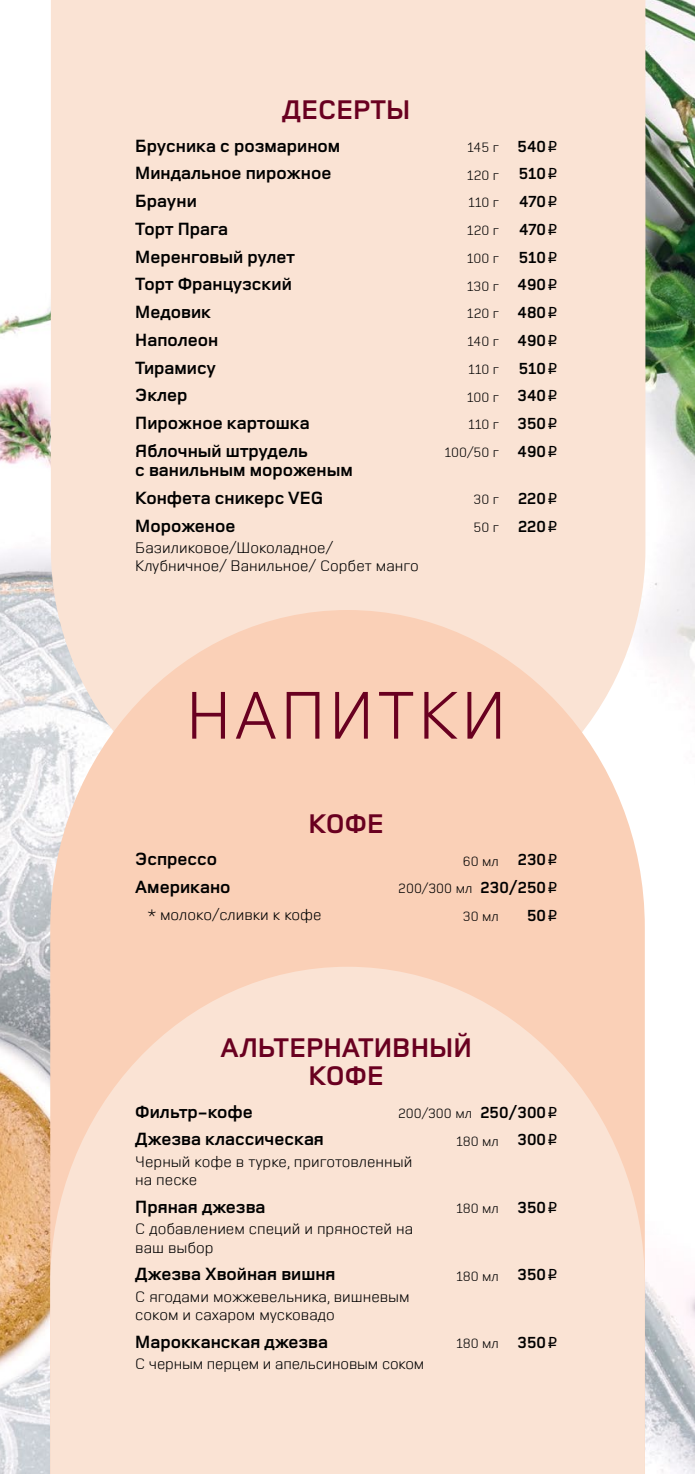
<style>
.page{position:relative;width:695px;height:1474px;background:#fff}
.page>*{position:absolute;margin:0;border:0;box-sizing:border-box;transform-origin:0 0}
.t1{font:70px "Foundry Monoline OT3";letter-spacing:.04em;color:#690020}
.t2{font:700 28px/28px "Foundry Monoline OT3";color:#690020;text-align:center}
.t3{font:700 18.38px/19.2px "Foundry Monoline OT3";color:#000}
.t4{font:700 16.62px "Foundry Monoline OT3";color:#000}
.t5{font:15.75px/18.4px "Foundry Monoline OT3 W08";color:#000}
.t6{font:14px "Foundry Monoline OT3 W08";color:#000}
.t7{font:14px "Foundry Monoline OT3";color:#000}
.s1{font-family:"Foundry Monoline OT3";font-weight:700;font-size:16.62px}
.s2{font-family:"ALS Rubl";font-size:15.75px}
.s3{font-weight:700;font-size:16.62px}
.s4{font-family:"ALS Rubl";font-weight:400;font-size:15.75px}
</style>
<div class="page">
<img style="left:0;top:0;width:694px;height:1473px">
<div style="left:51px;top:0;width:594px;height:846px;background:#fae3d4"></div>
<svg style="left:50px;top:610px;width:594px;height:356px;fill:#fad0b7"></svg>
<svg style="left:50px;top:966px;width:594px;height:507px;fill:#fae3d4"></svg>
<h2 class="t2" style="left:282px;top:94px;width:130px">ДЕСЕРТЫ</h2>
<p class="t3" style="left:135px;top:135px;width:206px">Брусника с розмарином</p>
<p class="t6" style="left:467px;top:137px;width:91px">145 г <span class="s1">540</span><span class="s2">i</span></p>
<p class="t3" style="left:135px;top:163px;width:197px">Миндальное пирожное</p>
<p class="t6" style="left:467px;top:165px;width:91px">120 г <span class="s1">510</span><span class="s2">i</span></p>
<p class="t3" style="left:135px;top:190px;width:63px">Брауни</p>
<p class="t6" style="left:468px;top:193px;width:90px">110 г <span class="s1">470</span><span class="s2">i</span></p>
<p class="t3" style="left:135px;top:218px;width:94px">Торт Прага</p>
<p class="t6" style="left:467px;top:221px;width:91px">120 г <span class="s1">470</span><span class="s2">i</span></p>
<p class="t3" style="left:135px;top:246px;width:161px">Меренговый рулет</p>
<p class="t6" style="left:467px;top:248px;width:91px">100 г <span class="s1">510</span><span class="s2">i</span></p>
<p class="t3" style="left:135px;top:274px;width:158px">Торт Французский</p>
<p class="t6" style="left:467px;top:276px;width:91px">130 г <span class="s1">490</span><span class="s2">i</span></p>
<p class="t3" style="left:135px;top:301px;width:77px">Медовик</p>
<p class="t6" style="left:467px;top:304px;width:91px">120 г <span class="s1">480</span><span class="s2">i</span></p>
<p class="t3" style="left:135px;top:329px;width:85px">Наполеон</p>
<p class="t6" style="left:467px;top:332px;width:91px">140 г <span class="s1">490</span><span class="s2">i</span></p>
<p class="t3" style="left:135px;top:357px;width:82px">Тирамису</p>
<p class="t6" style="left:468px;top:359px;width:90px">110 г <span class="s1">510</span><span class="s2">i</span></p>
<p class="t3" style="left:135px;top:385px;width:54px">Эклер</p>
<p class="t6" style="left:467px;top:387px;width:91px">100 г <span class="s1">340</span><span class="s2">i</span></p>
<p class="t3" style="left:135px;top:412px;width:176px">Пирожное картошка</p>
<p class="t6" style="left:468px;top:415px;width:90px">110 г <span class="s1">350</span><span class="s2">i</span></p>
<p class="t3" style="left:135px;top:440px;width:219px">Яблочный штрудель<br>с ванильным мороженым</p>
<p class="t6" style="left:444px;top:443px;width:114px">100/50 г <span class="s1">490</span><span class="s2">i</span></p>
<p class="t3" style="left:135px;top:487px;width:189px">Конфета сникерс VEG</p>
<p class="t6" style="left:473px;top:490px;width:85px">30 г <span class="s1">220</span><span class="s2">i</span></p>
<p class="t3" style="left:135px;top:515px;width:102px">Мороженое</p>
<p class="t5" style="left:135px;top:537px;width:285px">Базиликовое/Шоколадное/<br>Клубничное/ Ванильное/ Сорбет манго</p>
<p class="t6" style="left:473px;top:517px;width:85px">50 г <span class="s1">220</span><span class="s2">i</span></p>
<h1 class="t1" style="left:186px;top:666px;width:322px">НАПИТКИ</h1>
<h2 class="t2" style="left:308px;top:808px;width:77px">КОФЕ</h2>
<p class="t3" style="left:135px;top:848px;width:83px">Эспрессо</p>
<p class="t6" style="left:463px;top:851px;width:96px">60 мл <span class="s1">230</span><span class="s2">i</span></p>
<p class="t3" style="left:135px;top:876px;width:97px">Американо</p>
<p class="t7" style="left:398px;top:878px;width:160px">200/300 мл <span class="s3">230/250</span><span class="s2">i</span></p>
<p class="t5" style="left:148px;top:904px;width:175px">* молоко/сливки к кофе</p>
<p class="t6" style="left:463px;top:906px;width:37px">30 мл</p>
<p class="t4" style="left:527px;top:904px;width:32px">50<span class="s4">i</span></p>
<h2 class="t2" style="left:220px;top:1032px;width:253px">АЛЬТЕРНАТИВНЫЙ<br>КОФЕ</h2>
<p class="t3" style="left:135px;top:1100px;width:119px">Фильтр-кофе</p>
<p class="t7" style="left:398px;top:1103px;width:160px">200/300 мл <span class="s3">250/300</span><span class="s2">i</span></p>
<p class="t3" style="left:135px;top:1128px;width:190px">Джезва классическая</p>
<p class="t5" style="left:135px;top:1151px;width:278px">Черный кофе в турке, приготовленный на песке</p>
<p class="t6" style="left:456px;top:1131px;width:102px">180 мл <span class="s1">300</span><span class="s2">i</span></p>
<p class="t3" style="left:135px;top:1196px;width:132px">Пряная джезва</p>
<p class="t5" style="left:135px;top:1218px;width:279px">С добавлением специй и пряностей на ваш выбор</p>
<p class="t3" style="left:135px;top:1263px;width:202px">Джезва Хвойная вишня</p>
<p class="t5" style="left:135px;top:1286px;width:276px">С ягодами можжевельника, вишневым соком и сахаром мусковадо</p>
<p class="t3" style="left:135px;top:1331px;width:194px">Марокканская джезва</p>
<p class="t5" style="left:135px;top:1353px;width:290px">С черным перцем и апельсиновым соком</p>
<p class="t6" style="left:456px;top:1198px;width:102px">180 мл <span class="s1">350</span><span class="s2">i</span></p>
<p class="t6" style="left:456px;top:1266px;width:102px">180 мл <span class="s1">350</span><span class="s2">i</span></p>
<p class="t6" style="left:456px;top:1333px;width:102px">180 мл <span class="s1">350</span><span class="s2">i</span></p>
</div>
